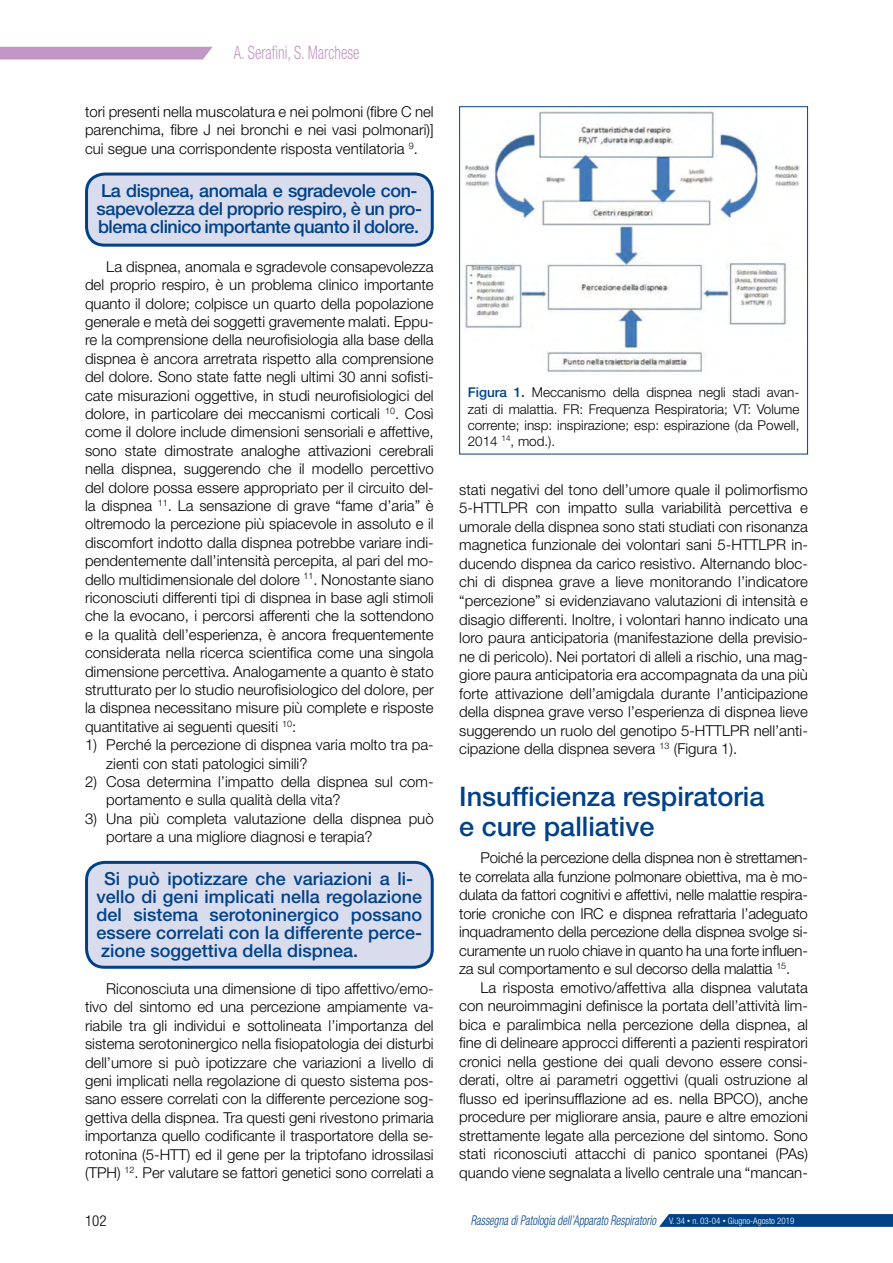
<style>
.page{position:relative;width:893px;height:1263px;background:#fff}
.page>*{position:absolute;margin:0;border:0;box-sizing:border-box;transform-origin:0 0}
.t1{font:500 27px/30.5px "Helvetica Neue LT Std";color:#004188}
.t2{font:300 condensed 18.45px "Helvetica Neue LT Std";color:#c297c5;scale:.8 1}
.t3{font:500 18px/18px "Helvetica Neue LT Std";color:#004188}
.t4{font:500 18px/18px "Helvetica Neue LT Std";letter-spacing:-.025em;color:#004188}
.t5{font:300 15px/18.5px "Helvetica Neue LT Std";color:#000;text-align:justify}
.t6{font:300 condensed 15px "Helvetica Neue LT Std";color:#000}
.t7{font:300 13.5px/16.2px "Helvetica Neue LT Std";color:#000;text-align:justify}
.t8{font:italic 300 condensed 13.5px "Helvetica Neue LT Std";color:#004188;scale:.8 1}
.s1{font-weight:500;color:#004188}
.s2{font-style:normal;font-size:9px;color:#fff}
.s3{font-style:normal;font-size:6px;color:#fff}
</style>
<div class="page">
<svg style="left:0;top:47px;width:213px;height:13px;background:#c59dc8"></svg>
<svg style="left:659px;top:1214px;width:234px;height:13px;background:#09488c"></svg>
<div style="left:87px;top:174px;width:345px;height:71px;background:#d9dced;border-radius:18px"></div>
<div style="left:85px;top:173px;width:349px;height:74px;border:3px solid #004188;border-radius:18px"></div>
<div style="left:87px;top:862px;width:345px;height:105px;background:#d9dced;border-radius:18px"></div>
<div style="left:85px;top:861px;width:349px;height:108px;border:3px solid #004188;border-radius:18px"></div>
<img style="left:464px;top:109px;width:338px;height:264px">
<div style="left:459px;top:106px;width:349px;height:348px;border:1px solid #004188"></div>
<p class="t2" style="left:234px;top:42px;width:158px">A. Serafini, S. Marchese</p>
<p class="t5" style="left:85px;top:102px;width:350px">tori presenti nella muscolatura e nei polmoni (fibre C nel parenchima, fibre J nei bronchi e nei vasi polmonari)] cui segue una corrispondente risposta ventilatoria <sup>9</sup>.</p>
<p class="t4" style="left:97px;top:182px;width:327px">La dispnea, anomala e sgradevole con&shy;sapevolezza del proprio respiro, è un pro&shy;blema clinico importante quanto il dolore.</p>
<p class="t5" style="left:85px;top:257px;width:350px;text-indent:21px">La dispnea, anomala e sgradevole consapevolezza del proprio respiro, è un problema clinico importante quanto il dolore; colpisce un quarto della popolazione generale e metà dei soggetti gravemente malati. Eppu&shy;re la comprensione della neurofisiologia alla base della dispnea è ancora arretrata rispetto alla comprensione del dolore. Sono state fatte negli ultimi 30 anni sofisti&shy;cate misurazioni oggettive, in studi neurofisiologici del dolore, in particolare dei meccanismi corticali <sup>10</sup>. Così come il dolore include dimensioni sensoriali e affettive, sono state dimostrate analoghe attivazioni cerebrali nella dispnea, suggerendo che il modello percettivo del dolore possa essere appropriato per il circuito del&shy;la dispnea <sup>11</sup>. La sensazione di grave “fame d’aria” è oltremodo la percezione più spiacevole in assoluto e il discomfort indotto dalla dispnea potrebbe variare indi&shy;pendentemente dall’intensità percepita, al pari del mo&shy;dello multidimensionale del dolore <sup>11</sup>. Nonostante siano riconosciuti differenti tipi di dispnea in base agli stimoli che la evocano, i percorsi afferenti che la sottendono e la qualità dell’esperienza, è ancora frequentemente considerata nella ricerca scientifica come una singola dimensione percettiva. Analogamente a quanto è stato strutturato per lo studio neurofisiologico del dolore, per la dispnea necessitano misure più complete e risposte quantitative ai seguenti quesiti <sup>10</sup>:</p>
<p class="t5" style="left:106px;top:735px;width:329px;text-indent:-21px">1) Perché la percezione di dispnea varia molto tra pa&shy;zienti con stati patologici simili?</p>
<p class="t5" style="left:106px;top:772px;width:329px;text-indent:-21px">2) Cosa determina l’impatto della dispnea sul com&shy;portamento e sulla qualità della vita?</p>
<p class="t5" style="left:106px;top:809px;width:329px;text-indent:-21px">3) Una più completa valutazione della dispnea può portare a una migliore diagnosi e terapia?</p>
<p class="t3" style="left:97px;top:870px;width:327px;text-indent:8px">Si può ipotizzare che variazioni a li&shy;vello di geni implicati nella regolazione del sistema serotoninergico possano essere correlati con la differente perce&shy;zione soggettiva della dispnea.</p>
<p class="t5" style="left:85px;top:979px;width:350px;text-indent:21px">Riconosciuta una dimensione di tipo affettivo/emo&shy;tivo del sintomo ed una percezione ampiamente va&shy;riabile tra gli individui e sottolineata l’importanza del sistema serotoninergico nella fisiopatologia dei disturbi dell’umore si può ipotizzare che variazioni a livello di geni implicati nella regolazione di questo sistema pos&shy;sano essere correlati con la differente percezione sog&shy;gettiva della dispnea. Tra questi geni rivestono primaria importanza quello codificante il trasportatore della se&shy;rotonina (5-HTT) ed il gene per la triptofano idrossilasi (TPH) <sup>12</sup>. Per valutare se fattori genetici sono correlati a</p>
<p class="t7" style="left:468px;top:384px;width:333px"><span class="s1">Figura 1.</span> Meccanismo della dispnea negli stadi avan&shy;zati di malattia. FR: Frequenza Respiratoria; VT: Volume corrente; insp: inspirazione; esp: espirazione (da Powell, 2014 <sup>14</sup>, mod.).</p>
<p class="t5" style="left:459px;top:480px;width:350px">stati negativi del tono dell’umore quale il polimorfismo 5-HTTLPR con impatto sulla variabilità percettiva e umorale della dispnea sono stati studiati con risonanza magnetica funzionale dei volontari sani 5-HTTLPR in&shy;ducendo dispnea da carico resistivo. Alternando bloc&shy;chi di dispnea grave a lieve monitorando l’indicatore “percezione” si evidenziavano valutazioni di intensità e disagio differenti. Inoltre, i volontari hanno indicato una loro paura anticipatoria (manifestazione della previsio&shy;ne di pericolo). Nei portatori di alleli a rischio, una mag&shy;giore paura anticipatoria era accompagnata da una più forte attivazione dell’amigdala durante l’anticipazione della dispnea grave verso l’esperienza di dispnea lieve suggerendo un ruolo del genotipo 5-HTTLPR nell’anti&shy;cipazione della dispnea severa <sup>13</sup> (Figura 1).</p>
<h1 class="t1" style="left:459px;top:781px;width:307px">Insufficienza respiratoria e cure palliative</h1>
<p class="t5" style="left:459px;top:848px;width:350px;text-indent:21px">Poiché la percezione della dispnea non è strettamen&shy;te correlata alla funzione polmonare obiettiva, ma è mo&shy;dulata da fattori cognitivi e affettivi, nelle malattie respira&shy;torie croniche con IRC e dispnea refrattaria l’adeguato inquadramento della percezione della dispnea svolge si&shy;curamente un ruolo chiave in quanto ha una forte influen&shy;za sul comportamento e sul decorso della malattia <sup>15</sup>.</p>
<p class="t5" style="left:459px;top:978px;width:350px;text-indent:21px">La risposta emotivo/affettiva alla dispnea valutata con neuroimmagini definisce la portata dell’attività lim&shy;bica e paralimbica nella percezione della dispnea, al fine di delineare approcci differenti a pazienti respiratori cronici nella gestione dei quali devono essere consi&shy;derati, oltre ai parametri oggettivi (quali ostruzione al flusso ed iperinsufflazione ad es. nella BPCO), anche procedure per migliorare ansia, paure e altre emozioni strettamente legate alla percezione del sintomo. Sono stati riconosciuti attacchi di panico spontanei (PAs) quando viene segnalata a livello centrale una “mancan-</p>
<p class="t6" style="left:85px;top:1212px;width:23px">102</p>
<p class="t8" style="left:471px;top:1212px;width:406px">Rassegna di Patologia dell’Apparato Respiratorio <span class="s2">V. 34</span> <span class="s3">•</span> <span class="s2">n. 03-04</span> <span class="s3">•</span> <span class="s2">Giugno-Agosto 2019</span></p>
</div>
